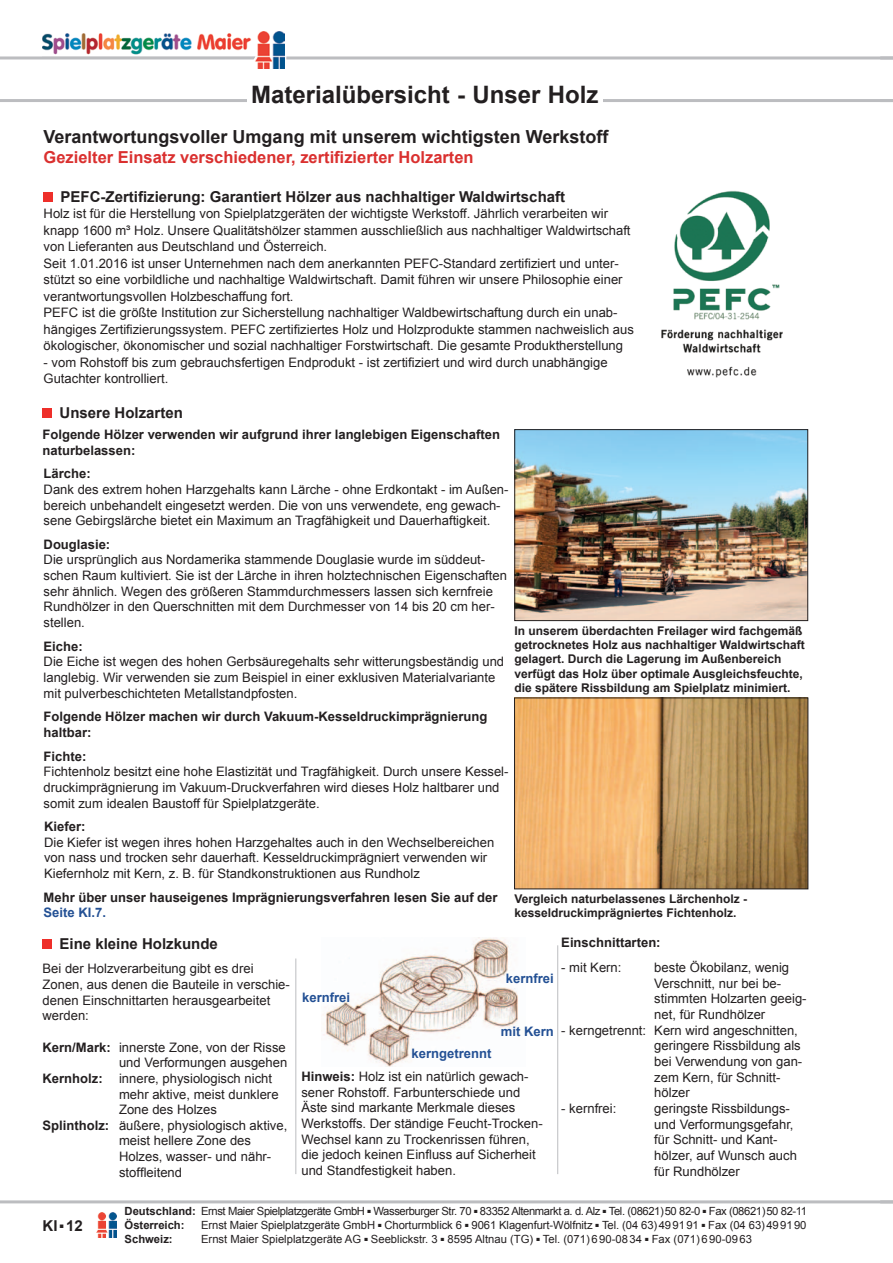
<style>
.page{position:relative;width:893px;height:1263px;background:#fff}
.page>*{position:absolute;margin:0;border:0;box-sizing:border-box;transform-origin:0 0}
.t1{font:700 24px "Arial";color:#231f20}
.t2{font:700 18px "Arial";color:#231f20}
.t3{font:700 16.5px "Arial";color:#da302f}
.t4{font:700 15px "Arial";color:#231f20}
.t5{font:13.05px/15.6px "Arial";color:#231f20}
.t6{font:700 13.05px/15.6px "Arial";color:#231f20}
.t7{font:700 13.05px "Arial";color:#235094}
.t8{font:700 12px/14.4px "Arial";color:#231f20}
.t9{font:11.25px "Arial";letter-spacing:-.01em;color:#231f20}
.t10{font:11.25px/13.5px "Arial";letter-spacing:-.035em;color:#231f20}
.t11{font:700 11.25px "Arial";color:#231f20}
.s1{font-weight:700}
</style>
<div class="page">
<hr style="left:0;top:1200px;width:893px;height:3px;background:#bcbdc0">
<hr style="left:0;top:99px;width:893px;height:3px;background:#bcbdc0">
<img style="left:97px;top:1213px;width:19px;height:24px">
<hr style="left:286px;top:56px;width:607px;height:3px;background:#bcbdc0">
<img style="left:43px;top:31px;width:242px;height:38px">
<hr style="left:0;top:56px;width:255px;height:3px;background:#bcbdc0">
<svg style="left:253px;top:56px;width:4px;height:5px"></svg>
<div style="left:247px;top:85px;width:356px;height:22px;background:#fff"></div>
<div style="left:43px;top:939px;width:9px;height:10px;background:#ee2f2a"></div>
<div style="left:43px;top:409px;width:9px;height:9px;background:#ee2f2a"></div>
<img style="left:323px;top:938px;width:195px;height:128px">
<div style="left:44px;top:192px;width:9px;height:10px;background:#ee2f2a"></div>
<img style="left:661px;top:191px;width:122px;height:187px">
<img style="left:516px;top:431px;width:290px;height:188px">
<div style="left:514px;top:429px;width:294px;height:192px;border:1px solid #231f20"></div>
<img style="left:516px;top:700px;width:290px;height:187px">
<div style="left:514px;top:698px;width:294px;height:191px;border:1px solid #231f20"></div>
<hr style="left:557px;top:945px;width:1px;height:229px;background:#bcbdc0">
<hr style="left:295px;top:958px;width:1px;height:216px;background:#bcbdc0">
<h1 class="t1" style="left:251px;top:77px;width:349px">Materialübersicht - Unser Holz</h1>
<h2 class="t2" style="left:44px;top:124px;width:566px">Verantwortungsvoller Umgang mit unserem wichtigsten Werkstoff</h2>
<p class="t3" style="left:44px;top:145px;width:432px">Gezielter Einsatz verschiedener, zertifizierter Holzarten</p>
<p class="t4" style="left:61px;top:186px;width:506px">PEFC-Zertifizierung: Garantiert Hölzer aus nachhaltiger Waldwirtschaft</p>
<p class="t5" style="left:44px;top:205px;width:592px;line-height:16.5px">Holz ist für die Herstellung von Spielplatzgeräten der wichtigste Werkstoff. Jährlich verarbeiten wir knapp 1600 m³ Holz. Unsere Qualitätshölzer stammen ausschließlich aus nachhaltiger Waldwirtschaft von Lieferanten aus Deutschland und Österreich.<br>Seit 1.01.2016 ist unser Unternehmen nach dem anerkannten PEFC-Standard zertifiziert und unter&shy;stützt so eine vorbildliche und nachhaltige Waldwirtschaft. Damit führen wir unsere Philosophie einer verantwortungsvollen Holzbeschaffung fort.<br>PEFC ist die größte Institution zur Sicherstellung nachhaltiger Waldbewirtschaftung durch ein unab&shy;hängiges Zertifizierungssystem. PEFC zertifiziertes Holz und Holzprodukte stammen nachweislich aus ökologischer, ökonomischer und sozial nachhaltiger Forstwirtschaft. Die gesamte Produktherstellung</p>
<p class="t5" style="left:44px;top:354px;width:566px;line-height:16.5px">- vom Rohstoff bis zum gebrauchsfertigen Endprodukt - ist zertifiziert und wird durch unabhängige<br>Gutachter kontrolliert.</p>
<p class="t4" style="left:60px;top:402px;width:125px">Unsere Holzarten</p>
<p class="t6" style="left:43px;top:427px;width:459px">Folgende Hölzer verwenden wir aufgrund ihrer langlebigen Eigenschaften naturbelassen:</p>
<p class="t6" style="left:44px;top:466px;width:49px">Lärche:</p>
<p class="t5" style="left:44px;top:481px;width:466px">Dank des extrem hohen Harzgehalts kann Lärche - ohne Erdkontakt - im Außen&shy;bereich unbehandelt eingesetzt werden. Die von uns verwendete, eng gewach&shy;sene Gebirgslärche bietet ein Maximum an Tragfähigkeit und Dauerhaftigkeit.</p>
<p class="t6" style="left:44px;top:536px;width:68px">Douglasie:</p>
<p class="t5" style="left:44px;top:552px;width:465px">Die ursprünglich aus Nordamerika stammende Douglasie wurde im süddeut&shy;schen Raum kultiviert. Sie ist der Lärche in ihren holztechnischen Eigenschaften sehr ähnlich. Wegen des größeren Stammdurchmessers lassen sich kernfreie Rundhölzer in den Querschnitten mit dem Durchmesser von 14 bis 20 cm her&shy;stellen.</p>
<p class="t6" style="left:44px;top:638px;width:41px">Eiche:</p>
<p class="t5" style="left:44px;top:654px;width:462px">Die Eiche ist wegen des hohen Gerbsäuregehalts sehr witterungsbeständig und langlebig. Wir verwenden sie zum Beispiel in einer exklusiven Materialvariante mit pulverbeschichteten Metallstandpfosten.</p>
<p class="t8" style="left:514px;top:623px;width:292px">In unserem überdachten Freilager wird fachgemäß getrocknetes Holz aus nachhaltiger Waldwirtschaft gelagert. Durch die Lagerung im Außenbereich verfügt das Holz über optimale Ausgleichsfeuchte, die spätere Rissbildung am Spielplatz minimiert.</p>
<p class="t6" style="left:44px;top:709px;width:445px">Folgende Hölzer machen wir durch Vakuum-Kesseldruckimprägnierung haltbar:</p>
<p class="t6" style="left:44px;top:748px;width:44px">Fichte:</p>
<p class="t5" style="left:44px;top:764px;width:466px">Fichtenholz besitzt eine hohe Elastizität und Tragfähigkeit. Durch unsere Kessel&shy;druckimprägnierung im Vakuum-Druckverfahren wird dieses Holz haltbarer und somit zum idealen Baustoff für Spielplatzgeräte.</p>
<p class="t6" style="left:44px;top:819px;width:43px">Kiefer:</p>
<p class="t5" style="left:44px;top:834px;width:452px">Die Kiefer ist wegen ihres hohen Harzgehaltes auch in den Wechselbereichen von nass und trocken sehr dauerhaft. Kesseldruckimprägniert verwenden wir<br>Kiefernholz mit Kern, z. B. für Standkonstruktionen aus Rundholz</p>
<p class="t6" style="left:44px;top:889px;width:455px">Mehr über unser hauseigenes Imprägnierungsverfahren lesen Sie auf der</p>
<p class="t7" style="left:44px;top:903px;width:64px">Seite KI.7.</p>
<p class="t8" style="left:514px;top:892px;width:234px">Vergleich naturbelassenes Lärchenholz - kesseldruckimprägniertes Fichtenholz.</p>
<p class="t4" style="left:60px;top:933px;width:160px">Eine kleine Holzkunde</p>
<p class="t6" style="left:561px;top:935px;width:101px">Einschnittarten:</p>
<p class="t5" style="left:561px;top:959px;width:62px">- mit Kern:</p>
<p class="t5" style="left:654px;top:959px;width:154px">beste Ökobilanz, wenig<br>Verschnitt, nur bei be&shy;stimmten Holzarten geeig&shy;net, für Rundhölzer</p>
<p class="t5" style="left:654px;top:1022px;width:149px;text-indent:-93px">- kerngetrennt: Kern wird angeschnitten, geringere Rissbildung als bei Verwendung von gan&shy;zem Kern, für Schnitt&shy;hölzer</p>
<p class="t5" style="left:561px;top:1100px;width:57px">- kernfrei:</p>
<p class="t5" style="left:654px;top:1100px;width:144px">geringste Rissbildungs&shy;und Verformungsgefahr, für Schnitt- und Kant&shy;hölzer, auf Wunsch auch für Rundhölzer</p>
<p class="t5" style="left:43px;top:961px;width:249px">Bei der Holzverarbeitung gibt es drei<br>Zonen, aus denen die Bauteile in verschie&shy;denen Einschnittarten herausgearbeitet werden:</p>
<p class="t5" style="left:43px;top:1039px;width:246px;text-align:right"><span class="s1">Kern/Mark:</span> innerste Zone, von der Risse und Verformungen ausgehen</p>
<p class="t6" style="left:43px;top:1070px;width:62px">Kernholz:</p>
<p class="t5" style="left:119px;top:1070px;width:155px">innere, physiologisch nicht</p>
<p class="t5" style="left:119px;top:1086px;width:161px">mehr aktive, meist dunklere</p>
<p class="t5" style="left:119px;top:1102px;width:99px">Zone des Holzes</p>
<p class="t5" style="left:43px;top:1117px;width:246px"><span class="s1">Splintholz:</span> äußere, physiologisch aktive,</p>
<p class="t5" style="left:119px;top:1133px;width:134px">meist hellere Zone des</p>
<p class="t5" style="left:119px;top:1149px;width:154px">Holzes, wasser- und nähr-</p>
<p class="t5" style="left:119px;top:1164px;width:65px">stoffleitend</p>
<p class="t7" style="left:506px;top:969px;width:49px">kernfrei</p>
<p class="t7" style="left:302px;top:988px;width:49px">kernfrei</p>
<p class="t7" style="left:501px;top:1022px;width:54px">mit Kern</p>
<p class="t7" style="left:412px;top:1044px;width:81px">kerngetrennt</p>
<p class="t5" style="left:301px;top:1069px;width:243px"><span class="s1">Hinweis:</span> Holz ist ein natürlich gewach&shy;sener Rohstoff. Farbunterschiede und Äste sind markante Merkmale dieses Werkstoffs. Der ständige Feucht-Trocken-Wechsel kann zu Trockenrissen führen, die jedoch keinen Einfluss auf Sicherheit und Standfestigkeit haben.</p>
<p class="t4" style="left:43px;top:1215px;width:42px">KI <sup>■</sup> 12</p>
<p class="t10" style="left:125px;top:1205px;width:684px"><span class="s1">Deutschland:</span> Ernst Maier Spielplatzgeräte GmbH <sup>■</sup> Wasserburger Str. 70 <sup>■</sup> 83352 Altenmarkt a. d. Alz <sup>■</sup> Tel. (08621)50 82-0 <sup>■</sup> Fax (08621)50 82-11<br><span class="s1">Österreich:</span></p>
<p class="t9" style="left:201px;top:1217px;width:607px">Ernst Maier Spielplatzgeräte GmbH <sup>■</sup> Chorturmblick 6 <sup>■</sup> 9061 Klagenfurt-Wölfnitz <sup>■</sup> Tel. (04 63)499191 <sup>■</sup> Fax (04 63)499190</p>
<p class="t11" style="left:125px;top:1231px;width:50px">Schweiz:</p>
<p class="t9" style="left:201px;top:1231px;width:552px">Ernst Maier Spielplatzgeräte AG <sup>■</sup> Seeblickstr. 3 <sup>■</sup> 8595 Altnau (TG) <sup>■</sup> Tel. (071) 6 90-08 34 <sup>■</sup> Fax (071) 6 90-09 63</p>
</div>
